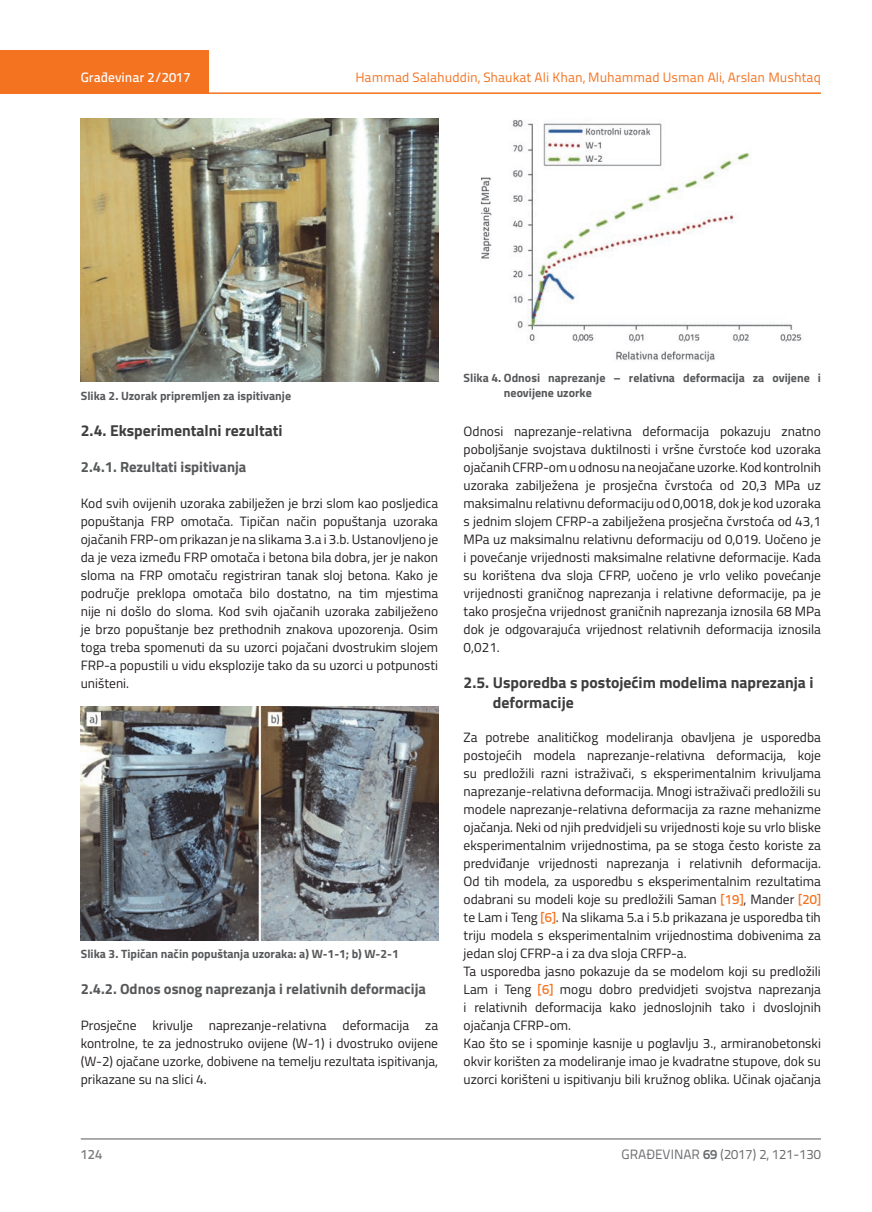
<style>
.page{position:relative;width:872px;height:1212px;background:#fff}
.page>*{position:absolute;margin:0;border:0;box-sizing:border-box;transform-origin:0 0}
.t1{font:700 15.75px/19.5px "Titillium";color:#3e3e3f}
.t2{font:700 14.7px "Titillium";color:#57585a}
.t3{font:13.5px/18px "Titillium";color:#231f20;text-align:justify}
.t4{font:13.5px "Titillium Text 22 L";color:#f47321}
.t5{font:13.5px "Titillium Text 22 L";color:#6c6d70}
.t6{font:500 13.5px "Titillium Text 22 L";color:#fff}
.t7{font:500 13.5px "Titillium Text 22 L";color:#787a7d}
.t8{font:700 12px/15px "Titillium";color:#57585a}
.s1{font-family:"Titillium Text 22 L";font-weight:500;color:#f47321}
.s2{font-weight:700}
</style>
<div class="page">
<div style="left:0;top:50px;width:208px;height:44px;background:#f47321"></div>
<hr style="left:0;top:92px;width:821px;height:2px;background:#f47321">
<hr style="left:81px;top:1139px;width:740px;height:1px;background:#57585a">
<img style="left:81px;top:118px;width:357px;height:264px">
<img style="left:81px;top:706px;width:357px;height:234px">
<img style="left:480px;top:120px;width:322px;height:242px">
<p class="t6" style="left:81px;top:67px;width:111px">Građevinar 2/2017</p>
<p class="t4" style="left:355px;top:68px;width:467px">Hammad Salahuddin, Shaukat Ali Khan, Muhammad Usman Ali, Arslan Mushtaq</p>
<p class="t8" style="left:81px;top:387px;width:212px">Slika 2. Uzorak pripremljen za ispitivanje</p>
<p class="t1" style="left:81px;top:420px;width:203px">2.4. Eksperimentalni rezultati</p>
<p class="t2" style="left:81px;top:455px;width:167px">2.4.1. Rezultati ispitivanja</p>
<p class="t3" style="left:81px;top:493px;width:359px">Kod svih ovijenih uzoraka zabilježen je brzi slom kao posljedica popuštanja FRP omotača. Tipičan način popuštanja uzoraka ojačanih FRP-om prikazan je na slikama 3.a i 3.b. Ustanovljeno je da je veza između FRP omotača i betona bila dobra, jer je nakon sloma na FRP omotaču registriran tanak sloj betona. Kako je područje preklopa omotača bilo dostatno, na tim mjestima nije ni došlo do sloma. Kod svih ojačanih uzoraka zabilježeno je brzo popuštanje bez prethodnih znakova upozorenja. Osim toga treba spomenuti da su uzorci pojačani dvostrukim slojem FRP-a popustili u vidu eksplozije tako da su uzorci u potpunosti uništeni.</p>
<p class="t8" style="left:81px;top:946px;width:319px">Slika 3. Tipičan način popuštanja uzoraka: a) W-1-1; b) W-2-1</p>
<p class="t2" style="left:81px;top:978px;width:347px">2.4.2. Odnos osnog naprezanja i relativnih deformacija</p>
<p class="t3" style="left:81px;top:1016px;width:359px">Prosječne krivulje naprezanje-relativna deformacija za kontrolne, te za jednostruko ovijene (W-1) i dvostruko ovijene (W-2) ojačane uzorke, dobivene na temelju rezultata ispitivanja, prikazane su na slici 4.</p>
<p class="t8" style="left:504px;top:369px;width:318px;text-indent:-40px">Slika 4. Odnosi naprezanje – relativna deformacija za ovijene i neovijene uzorke</p>
<p class="t3" style="left:463px;top:421px;width:359px">Odnosi naprezanje-relativna deformacija pokazuju znatno poboljšanje svojstava duktilnosti i vršne čvrstoće kod uzoraka ojačanih CFRP-om u odnosu na neojačane uzorke. Kod kontrolnih uzoraka zabilježena je prosječna čvrstoća od 20,3 MPa uz maksimalnu relativnu deformaciju od 0,0018, dok je kod uzoraka s jednim slojem CFRP-a zabilježena prosječna čvrstoća od 43,1<br>MPa uz maksimalnu relativnu deformaciju od 0,019. Uočeno je i povećanje vrijednosti maksimalne relativne deformacije. Kada su korištena dva sloja CFRP, uočeno je vrlo veliko povećanje vrijednosti graničnog naprezanja i relativne deformacije, pa je tako prosječna vrijednost graničnih naprezanja iznosila 68 MPa dok je odgovarajuća vrijednost relativnih deformacija iznosila 0,021.</p>
<p class="t1" style="left:493px;top:672px;width:322px;text-indent:-29px">2.5. Usporedba s postojećim modelima naprezanja i deformacije</p>
<p class="t3" style="left:463px;top:728px;width:359px;text-align:left">Za potrebe analitičkog modeliranja obavljena je usporedba postojećih modela naprezanje-relativna deformacija, koje su predložili razni istraživači, s eksperimentalnim krivuljama naprezanje-relativna deformacija. Mnogi istraživači predložili su modele naprezanje-relativna deformacija za razne mehanizme ojačanja. Neki od njih predvidjeli su vrijednosti koje su vrlo bliske eksperimentalnim vrijednostima, pa se stoga često koriste za predviđanje vrijednosti naprezanja i relativnih deformacija.<br>Od tih modela, za usporedbu s eksperimentalnim rezultatima odabrani su modeli koje su predložili Saman <span class="s1">[19]</span>, Mander <span class="s1">[20] </span>te Lam i Teng <span class="s1">[6]</span>. Na slikama 5.a i 5.b prikazana je usporedba tih triju modela s eksperimentalnim vrijednostima dobivenima za jedan sloj CFRP-a i za dva sloja CRFP-a.<br>Ta usporedba jasno pokazuje da se modelom koji su predložili Lam i Teng <span class="s1">[6]</span> mogu dobro predvidjeti svojstva naprezanja i relativnih deformacija kako jednoslojnih tako i dvoslojnih ojačanja CFRP-om.<br>Kao što se i spominje kasnije u poglavlju 3., armiranobetonski okvir korišten za modeliranje imao je kvadratne stupove, dok su uzorci korišteni u ispitivanju bili kružnog oblika. Učinak ojačanja</p>
<p class="t7" style="left:81px;top:1144px;width:23px">124</p>
<p class="t5" style="left:621px;top:1144px;width:201px">GRAĐEVINAR <span class="s2">69</span> (2017) 2, 121-130</p>
</div>
